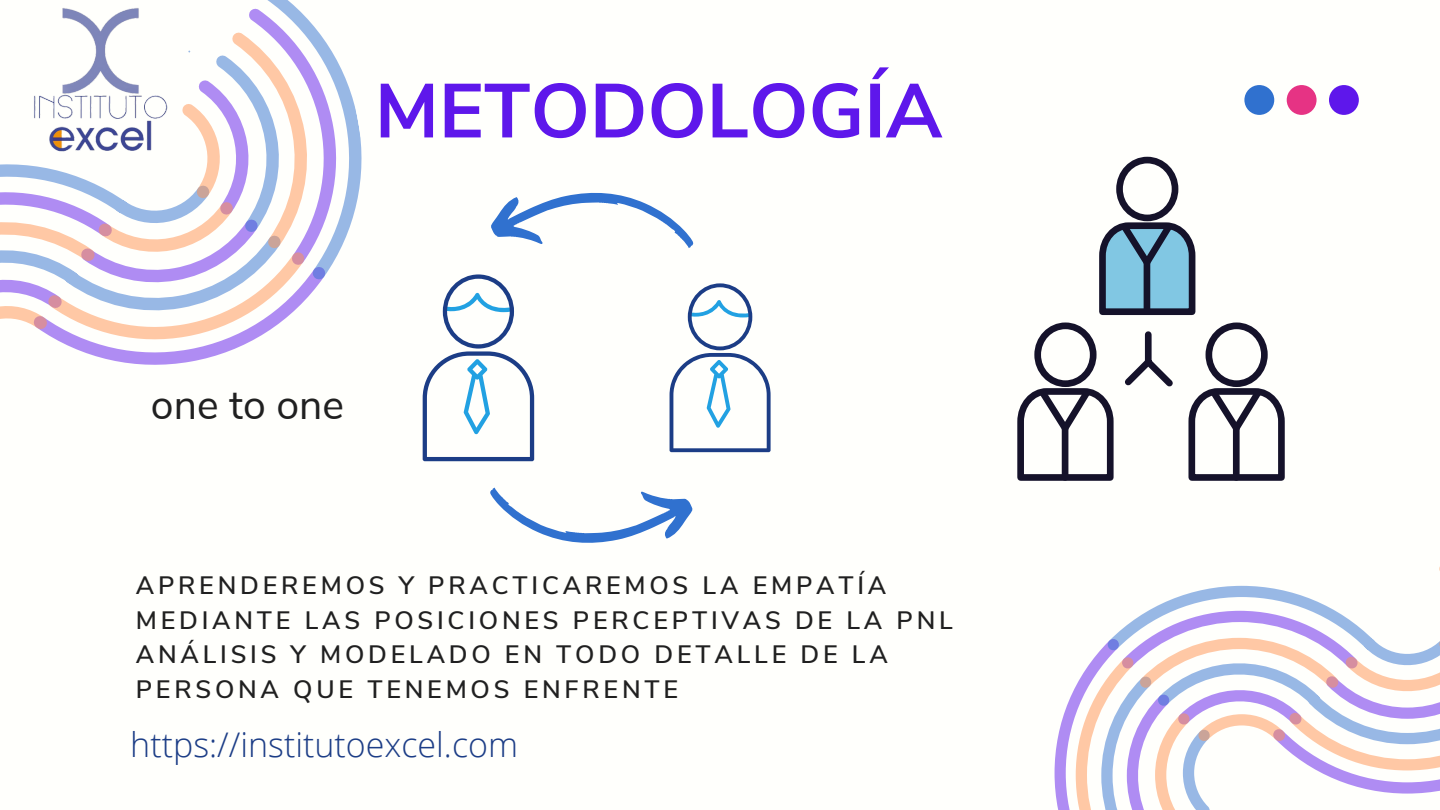
<style>
.page{position:relative;width:1440px;height:810px;background:#fff}
.page>*{position:absolute;margin:0;border:0;box-sizing:border-box;transform-origin:0 0}
.t1{font:700 76.2px "Nunito Sans";color:#5e17eb}
.t2{font:41px "Nunito Sans";color:#202020}
.t3{font:300 34px "Open Sans";color:#1c3d86}
.t4{font:600 25.1px/34.6px "Nunito Sans";letter-spacing:.15em;color:#202020}
</style>
<div class="page">
<div style="left:1244px;top:85px;width:30px;height:30px;background:#3071cf;border-radius:50%"></div>
<div style="left:1287px;top:85px;width:30px;height:30px;background:#e63384;border-radius:50%"></div>
<div style="left:1329px;top:85px;width:30px;height:30px;background:#5e17eb;border-radius:50%"></div>
<svg style="left:0;top:24px;width:360px;height:341px"></svg>
<svg style="left:1055px;top:686px;width:21px;height:124px"></svg>
<svg style="left:1076px;top:566px;width:364px;height:244px"></svg>
<div style="left:1116px;top:157px;width:62px;height:64px;border:7px solid #15122a;border-radius:50%"></div>
<svg style="left:1099px;top:218px;width:97px;height:98px;background:#6d96ae"></svg>
<div style="left:1144px;top:263px;width:6px;height:48px;background:#15122a"></div>
<div style="left:1206px;top:323px;width:62px;height:64px;border:7px solid #15122a;border-radius:50%"></div>
<svg style="left:1188px;top:383px;width:97px;height:98px"></svg>
<div style="left:1233px;top:429px;width:7px;height:48px;background:#15122a"></div>
<div style="left:1034px;top:323px;width:63px;height:64px;border:7px solid #15122a;border-radius:50%"></div>
<svg style="left:1017px;top:328px;width:156px;height:153px"></svg>
<svg style="left:423px;top:274px;width:111px;height:187px"></svg>
<svg style="left:670px;top:283px;width:101px;height:169px"></svg>
<svg style="left:490px;top:488px;width:203px;height:55px"></svg>
<svg style="left:491px;top:192px;width:203px;height:56px"></svg>
<img style="left:27px;top:8px;width:145px;height:152px">
<h1 class="t1" style="left:375px;top:60px;width:569px">METODOLOGÍA</h1>
<h2 class="t2" style="left:151px;top:377px;width:195px">one to one</h2>
<p class="t4" style="left:136px;top:569px;width:819px">APRENDEREMOS Y PRACTICAREMOS LA EMPATÍA MEDIANTE LAS POSICIONES PERCEPTIVAS DE LA PNL ANÁLISIS Y MODELADO EN TODO DETALLE DE LA PERSONA QUE TENEMOS ENFRENTE</p>
<h3 class="t3" style="left:130px;top:721px;width:389px">https://institutoexcel.com</h3>
</div>
